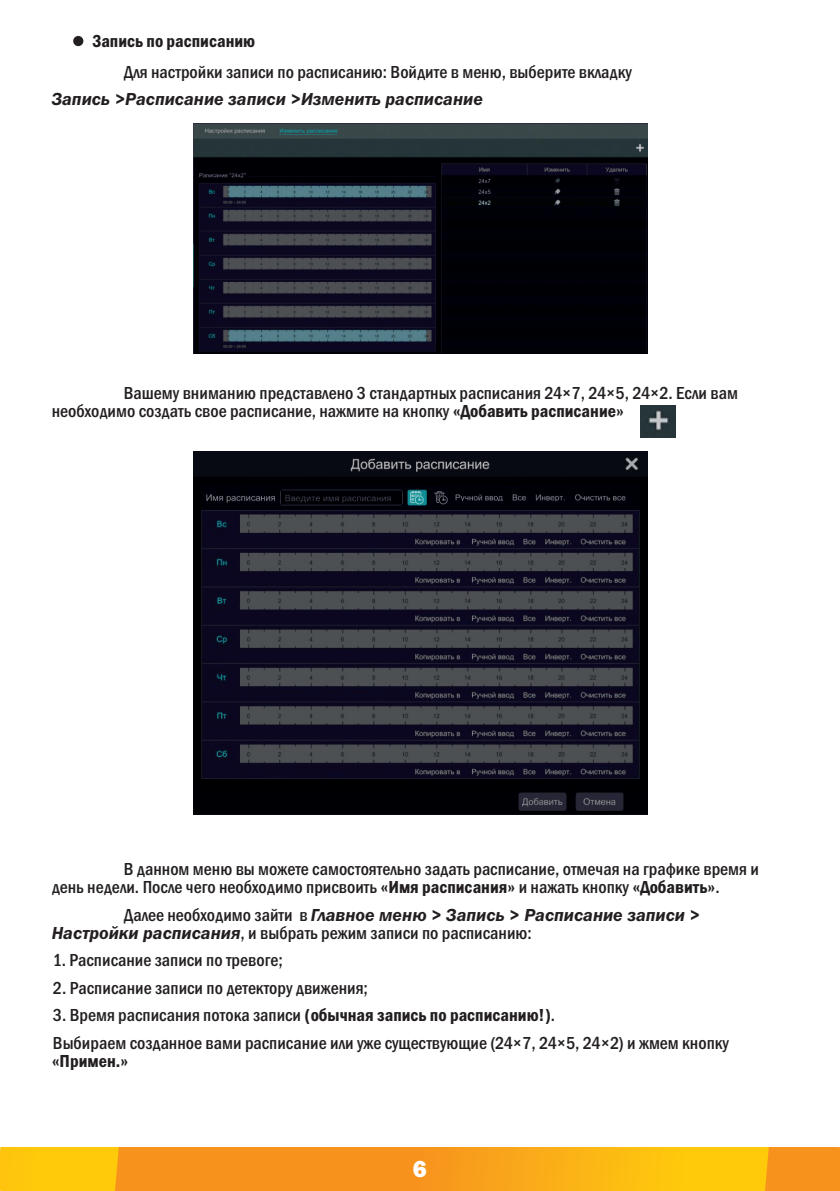
<style>
.page{position:relative;width:840px;height:1191px;background:#fff}
.page>*{position:absolute;margin:0;border:0;box-sizing:border-box;transform-origin:0 0}
.t1{font:800 24px "Franklin Gothic";color:#fff}
.t2{font:500 condensed 18px/18px "Franklin Gothic";color:#231f20}
.t3{font:italic 600 18px/18px "Franklin Gothic";color:#231f20}
.t4{font:600 condensed 18px "Franklin Gothic";color:#231f20}
.s1{font-weight:600}
.s2{font-weight:500;font-style:normal;font-stretch:condensed}
</style>
<div class="page">
<svg style="left:1px;top:1147px;width:838px;height:43px;background:#f9a816"></svg>
<div style="left:73px;top:36px;width:10px;height:10px;background:#231f20;border-radius:50%"></div>
<img style="left:640px;top:405px;width:35px;height:33px">
<img style="left:193px;top:123px;width:454px;height:230px">
<img style="left:193px;top:451px;width:454px;height:363px">
<p class="t4" style="left:92px;top:35px;width:164px">Запись по расписанию</p>
<p class="t2" style="left:124px;top:64px;width:509px">Для настройки записи по расписанию: Войдите в меню, выберите вкладку</p>
<p class="t3" style="left:52px;top:92px;width:432px">Запись &gt;Расписание записи &gt;Изменить расписание</p>
<p class="t2" style="left:52px;top:385px;width:687px;text-indent:72px">Вашему вниманию представлено 3 стандартных расписания 24×7, 24×5, 24×2. Если вам необходимо создать свое расписание, нажмите на кнопку <span class="s1">«Добавить расписание»</span></p>
<p class="t2" style="left:52px;top:861px;width:708px;text-indent:72px">В данном меню вы можете самостоятельно задать расписание, отмечая на графике время и день недели. После чего необходимо присвоить <span class="s1">«Имя расписания»</span> и нажать кнопку <span class="s1">«Добавить»</span>.</p>
<p class="t3" style="left:52px;top:907px;width:649px;text-indent:72px"><span class="s2">Далее необходимо зайти в</span> Главное меню &gt; Запись &gt; Расписание записи &gt;<br>Настройки расписания<span class="s2">, и выбрать режим записи по расписанию:</span></p>
<p class="t2" style="left:53px;top:952px;width:231px">1. Расписание записи по тревоге;</p>
<p class="t2" style="left:53px;top:980px;width:316px">2. Расписание записи по детектору движения;</p>
<p class="t2" style="left:53px;top:1003px;width:677px;line-height:27.6px">3. Время расписания потока записи <span class="s1">(обычная запись по расписанию!)</span>.<br>Выбираем созданное вами расписание или уже существующие (24×7, 24×5, 24×2) и жмем кнопку</p>
<p class="t4" style="left:52px;top:1054px;width:78px">«Примен.»</p>
<h1 class="t1" style="left:412px;top:1160px;width:16px">6</h1>
</div>
